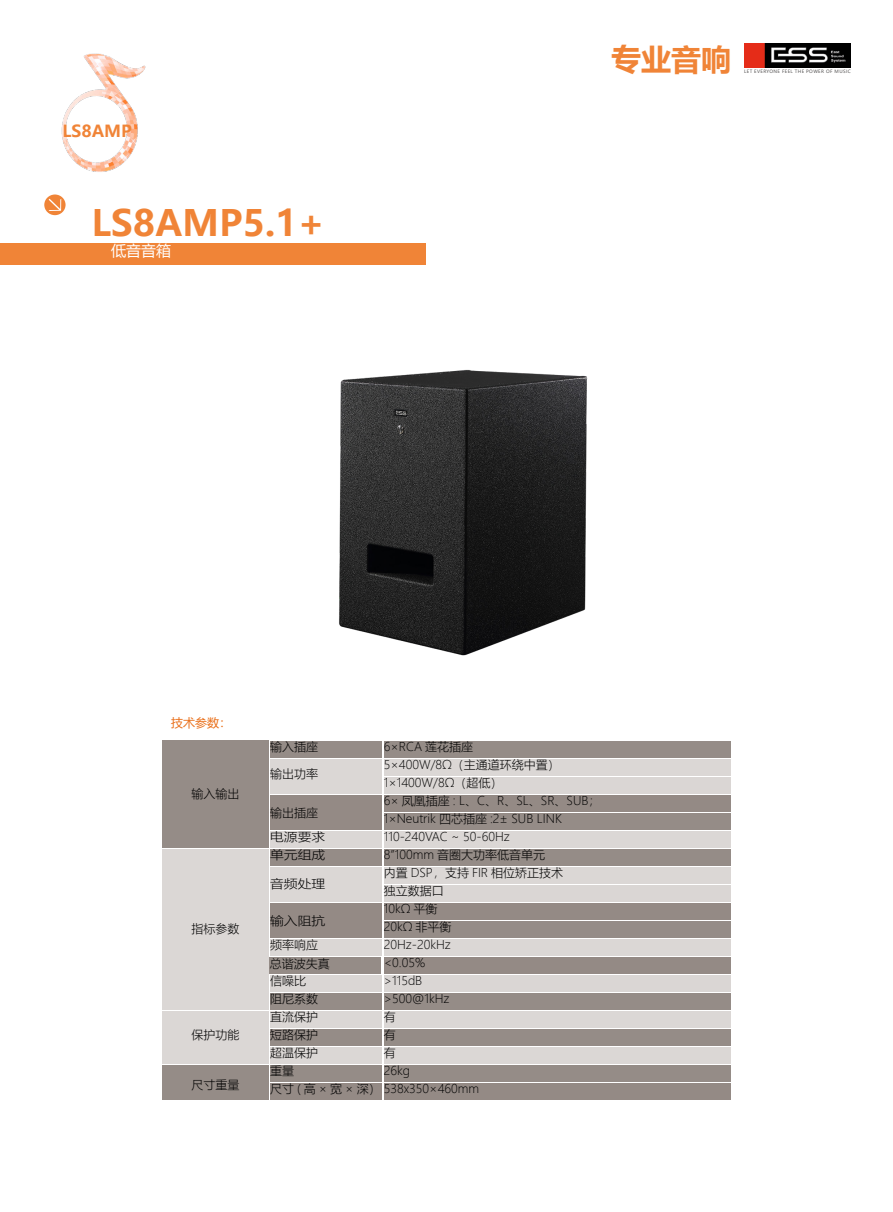
<style>
.page{position:relative;width:893px;height:1212px;background:#fff}
.page>*{position:absolute;margin:0;border:0;box-sizing:border-box;transform-origin:0 0}
.t1{font:700 36px "Microsoft Ya Hei";color:#f08437}
.t2{font:700 30px "Microsoft Ya Hei";color:#f08437}
.t3{font:700 16.5px "Microsoft Ya Hei";color:#f08437}
.t4{font:15px "Microsoft Ya Hei";color:#fff}
.t5{font:300 12.15px "Microsoft Ya Hei";color:#000;scale:1.14 1}
.t6{font:300 12px/18px "Microsoft Ya Hei";color:#000}
.t7{font:300 12px "Microsoft Ya Hei";color:#000;scale:1.15 1}
.t8{font:12px "Microsoft Ya Hei";color:#e96e18}
.t9{font:4.5px "Microsoft Ya Hei";letter-spacing:.08em;color:#595757}
</style>
<div class="page">
<img style="left:61px;top:53px;width:85px;height:119px">
<img style="left:744px;top:43px;width:106px;height:24px">
<div style="left:0;top:243px;width:425px;height:21px;background:#f08437"></div>
<svg style="left:44px;top:194px;width:22px;height:21px"></svg>
<svg style="left:49px;top:199px;width:12px;height:12px"></svg>
<div style="left:384px;top:741px;width:346px;height:16px;background:#958c87"></div>
<div style="left:270px;top:741px;width:111px;height:16px;background:#958c87"></div>
<div style="left:384px;top:885px;width:346px;height:16px;background:#dad6d4"></div>
<div style="left:384px;top:813px;width:346px;height:16px;background:#958c87"></div>
<div style="left:384px;top:975px;width:346px;height:16px;background:#dad6d4"></div>
<div style="left:270px;top:975px;width:111px;height:16px;background:#dad6d4"></div>
<div style="left:384px;top:1029px;width:346px;height:16px;background:#958c87"></div>
<div style="left:270px;top:1029px;width:111px;height:16px;background:#958c87"></div>
<div style="left:384px;top:777px;width:346px;height:16px;background:#dad6d4"></div>
<div style="left:384px;top:921px;width:346px;height:16px;background:#958c87"></div>
<div style="left:384px;top:849px;width:346px;height:16px;background:#958c87"></div>
<div style="left:270px;top:849px;width:111px;height:16px;background:#958c87"></div>
<div style="left:384px;top:993px;width:346px;height:16px;background:#958c87"></div>
<div style="left:270px;top:993px;width:111px;height:16px;background:#958c87"></div>
<div style="left:384px;top:1065px;width:346px;height:16px;background:#958c87"></div>
<div style="left:270px;top:1065px;width:111px;height:16px;background:#958c87"></div>
<div style="left:384px;top:759px;width:346px;height:16px;background:#dbd7d5"></div>
<div style="left:270px;top:759px;width:111px;height:34px;background:#dbd7d5"></div>
<div style="left:384px;top:903px;width:346px;height:16px;background:#948a85"></div>
<div style="left:270px;top:903px;width:111px;height:34px;background:#948a85"></div>
<div style="left:384px;top:831px;width:346px;height:16px;background:#dbd7d5"></div>
<div style="left:270px;top:831px;width:111px;height:16px;background:#dbd7d5"></div>
<div style="left:384px;top:1047px;width:346px;height:16px;background:#dbd7d5"></div>
<div style="left:270px;top:1047px;width:111px;height:16px;background:#dbd7d5"></div>
<div style="left:384px;top:795px;width:346px;height:16px;background:#948a85"></div>
<div style="left:270px;top:795px;width:111px;height:34px;background:#948a85"></div>
<div style="left:384px;top:939px;width:346px;height:16px;background:#dbd7d5"></div>
<div style="left:270px;top:939px;width:111px;height:16px;background:#dbd7d5"></div>
<div style="left:384px;top:957px;width:346px;height:16px;background:#948a85"></div>
<div style="left:384px;top:867px;width:346px;height:16px;background:#dbd7d5"></div>
<div style="left:270px;top:867px;width:111px;height:34px;background:#dbd7d5"></div>
<div style="left:384px;top:1011px;width:346px;height:16px;background:#dbd7d5"></div>
<div style="left:270px;top:1011px;width:111px;height:16px;background:#dbd7d5"></div>
<div style="left:384px;top:1083px;width:346px;height:16px;background:#948a85"></div>
<div style="left:270px;top:1083px;width:111px;height:16px;background:#948a85"></div>
<div style="left:162px;top:740px;width:107px;height:107px;background:#958c87"></div>
<div style="left:162px;top:1065px;width:107px;height:34px;background:#958c87"></div>
<div style="left:162px;top:849px;width:107px;height:160px;background:#dbd7d5"></div>
<div style="left:162px;top:1011px;width:107px;height:52px;background:#dbd7d5"></div>
<div style="left:270px;top:957px;width:111px;height:17px;background:#958c87"></div>
<img style="left:339px;top:369px;width:249px;height:287px">
<h3 class="t3" style="left:63px;top:119px;width:71px">LS8AMP</h3>
<h1 class="t1" style="left:92px;top:198px;width:235px">LS8AMP5.1+</h1>
<p class="t4" style="left:111px;top:240px;width:61px">低音音箱</p>
<h2 class="t2" style="left:611px;top:38px;width:121px">专业音响</h2>
<p class="t9" style="left:744px;top:69px;width:108px">LET EVERYONE FEEL THE POWER OF MUSIC</p>
<p class="t8" style="left:171px;top:715px;width:61px">技术参数：</p>
<p class="t6" style="left:192px;top:785px;width:49px">输入输出</p>
<p class="t6" style="left:192px;top:919px;width:49px">指标参数</p>
<p class="t6" style="left:192px;top:1025px;width:49px">保护功能</p>
<p class="t6" style="left:192px;top:1075px;width:49px">尺寸重量</p>
<p class="t6" style="left:270px;top:738px;width:49px">输入插座</p>
<p class="t6" style="left:384px;top:738px;width:91px">6×RCA 莲花插座</p>
<p class="t6" style="left:270px;top:764px;width:49px">输出功率</p>
<p class="t6" style="left:270px;top:803px;width:49px">输出插座</p>
<p class="t6" style="left:384px;top:755px;width:178px">5×400W/8Ω（主通道环绕中置）</p>
<p class="t6" style="left:384px;top:773px;width:120px">1×1400W/8Ω（超低）</p>
<p class="t6" style="left:384px;top:791px;width:218px">6× 凤凰插座 : L、C、R、SL、SR、SUB；</p>
<p class="t6" style="left:384px;top:809px;width:180px">1×Neutrik 四芯插座 :2± SUB LINK</p>
<p class="t7" style="left:270px;top:829px;width:50px">电源要求</p>
<p class="t6" style="left:384px;top:827px;width:128px">110-240VAC ~ 50-60Hz</p>
<p class="t7" style="left:270px;top:847px;width:50px">单元组成</p>
<p class="t6" style="left:384px;top:845px;width:163px">8”100mm 音圈大功率低音单元</p>
<p class="t5" style="left:270px;top:875px;width:50px">音频处理</p>
<p class="t7" style="left:270px;top:913px;width:50px">输入阻抗</p>
<p class="t6" style="left:384px;top:863px;width:181px">内置 DSP，支持 FIR 相位矫正技术</p>
<p class="t6" style="left:384px;top:881px;width:61px">独立数据口</p>
<p class="t6" style="left:384px;top:899px;width:55px">10kΩ 平衡</p>
<p class="t6" style="left:384px;top:917px;width:69px">20kΩ 非平衡</p>
<p class="t6" style="left:270px;top:935px;width:49px">频率响应</p>
<p class="t6" style="left:384px;top:935px;width:69px">20Hz-20kHz &lt;0.05%</p>
<p class="t6" style="left:270px;top:954px;width:61px">总谐波失真</p>
<p class="t6" style="left:270px;top:971px;width:37px">信噪比</p>
<p class="t6" style="left:384px;top:971px;width:40px">&gt;115dB</p>
<p class="t6" style="left:270px;top:989px;width:49px">阻尼系数</p>
<p class="t6" style="left:384px;top:989px;width:67px">&gt;500@1kHz</p>
<p class="t6" style="left:270px;top:1007px;width:49px">直流保护</p>
<p class="t6" style="left:384px;top:1007px;width:13px">有</p>
<p class="t6" style="left:270px;top:1025px;width:49px">短路保护</p>
<p class="t6" style="left:384px;top:1025px;width:13px">有</p>
<p class="t6" style="left:270px;top:1043px;width:49px">超温保护</p>
<p class="t6" style="left:384px;top:1043px;width:13px">有</p>
<p class="t6" style="left:270px;top:1061px;width:25px">重量</p>
<p class="t6" style="left:384px;top:1061px;width:28px">26kg</p>
<p class="t6" style="left:270px;top:1079px;width:211px">尺寸 ( 高 × 宽 × 深） 538x350×460mm</p>
</div>
